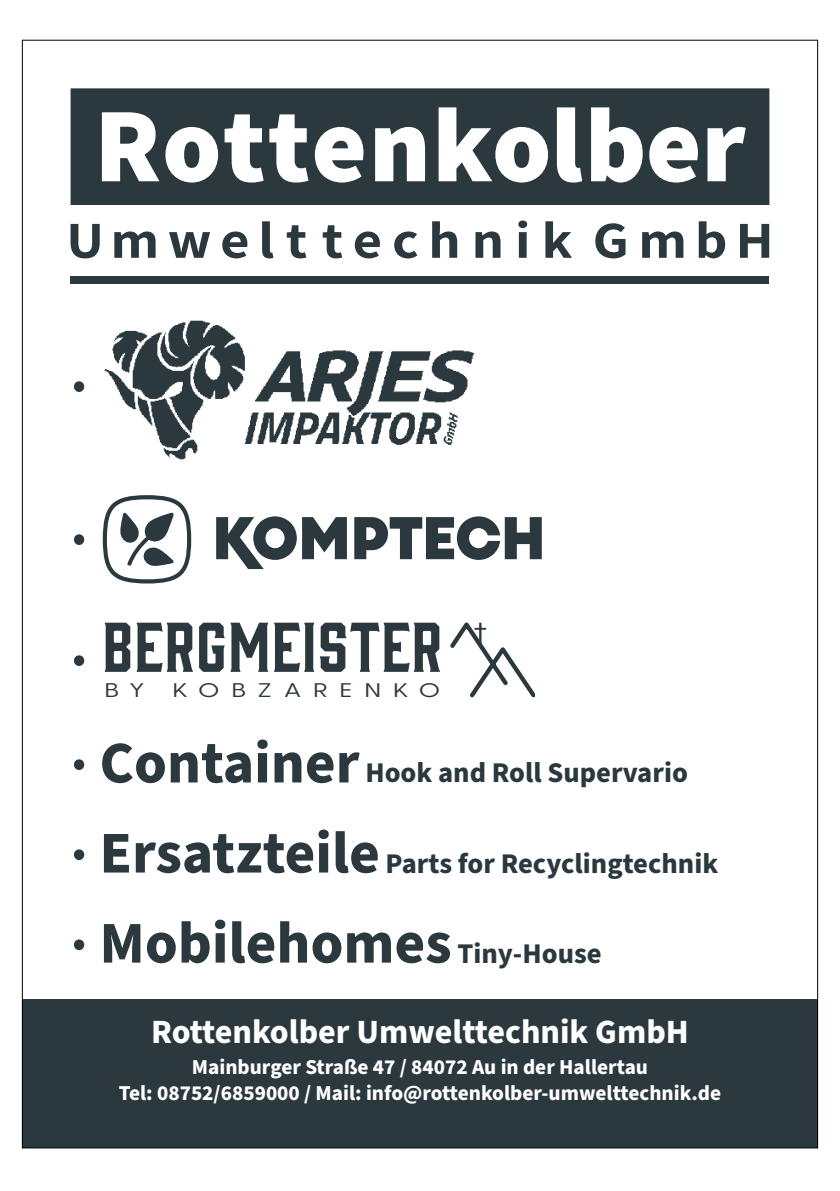
<style>
.page{position:relative;width:840px;height:1191px;background:#fff}
.page>*{position:absolute;margin:0;border:0;box-sizing:border-box;transform-origin:0 0}
.t1{font:64.6px "Gin";letter-spacing:.01em;color:#2b383d}
.t2{font:700 59.2px "Source Sans Pro";color:#2b383d}
.t3{font:700 55.6px/121px "Source Sans Pro";color:#2b383d}
.t4{font:700 34px "Source Sans Pro";color:#fff}
.t5{font:700 28.6px "Source Sans Pro";color:#2b383d}
.t6{font:700 21.2px/25.4px "Source Sans Pro";color:#fff;text-align:center}
.t7{font:19.8px "Greycliff CF";letter-spacing:.435em;color:#2b383d;scale:1.32 1}
.s1{font-size:55.6px}
.s2{font-size:59.2px}
.s3{font-size:28.6px}
</style>
<div class="page">
<div style="left:70px;top:276px;width:699px;height:8px;background:#2b383d"></div>
<svg style="left:70px;top:224px;width:30px;height:34px"></svg>
<svg style="left:114px;top:231px;width:41px;height:27px"></svg>
<svg style="left:169px;top:232px;width:41px;height:26px"></svg>
<svg style="left:222px;top:231px;width:25px;height:27px"></svg>
<svg style="left:262px;top:221px;width:11px;height:37px"></svg>
<svg style="left:286px;top:225px;width:20px;height:33px"></svg>
<svg style="left:322px;top:225px;width:20px;height:33px"></svg>
<svg style="left:354px;top:231px;width:26px;height:27px"></svg>
<svg style="left:394px;top:231px;width:23px;height:27px"></svg>
<svg style="left:432px;top:221px;width:25px;height:37px"></svg>
<svg style="left:475px;top:231px;width:25px;height:27px"></svg>
<svg style="left:518px;top:220px;width:9px;height:38px"></svg>
<svg style="left:545px;top:221px;width:26px;height:37px"></svg>
<svg style="left:595px;top:223px;width:30px;height:35px"></svg>
<svg style="left:642px;top:231px;width:41px;height:27px"></svg>
<svg style="left:698px;top:221px;width:26px;height:37px"></svg>
<svg style="left:740px;top:224px;width:28px;height:34px"></svg>
<svg style="left:70px;top:88px;width:699px;height:117px;fill:#2b383d"></svg>
<img style="left:104px;top:320px;width:371px;height:140px">
<svg style="left:450px;top:622px;width:84px;height:76px"></svg>
<div style="left:22px;top:999px;width:795px;height:149px;background:#2b383d"></div>
<svg style="left:216px;top:516px;width:325px;height:53px"></svg>
<svg style="left:103px;top:495px;width:88px;height:88px"></svg>
<h3 class="t3" style="left:70px;top:327px;width:19px">·</h3>
<h3 class="t3" style="left:70px;top:480px;width:19px">· ·</h3>
<h1 class="t1" style="left:102px;top:602px;width:341px">BERGMEISTER</h1>
<p class="t7" style="left:104px;top:675px;width:32px">B Y</p>
<p class="t7" style="left:172px;top:675px;width:205px">KOBZARENKO</p>
<h3 class="t5" style="left:70px;top:753px;width:618px"><span class="s1">·</span> <span class="s2">Container</span> Hook and Roll Supervario</h3>
<h3 class="t5" style="left:70px;top:843px;width:648px"><span class="s1">·</span> <span class="s2">Ersatzteile</span> Parts for Recyclingtechnik</h3>
<h2 class="t2" style="left:70px;top:902px;width:532px"><span class="s1">·</span> Mobilehomes <span class="s3">Tiny-House</span></h2>
<h3 class="t4" style="left:151px;top:1008px;width:539px">Rottenkolber Umwelttechnik GmbH</h3>
<p class="t6" style="left:119px;top:1055px;width:603px">Mainburger Straße 47 / 84072 Au in der Hallertau<br>Tel: 08752/6859000 / Mail: info@rottenkolber-umwelttechnik.de</p>
</div>
